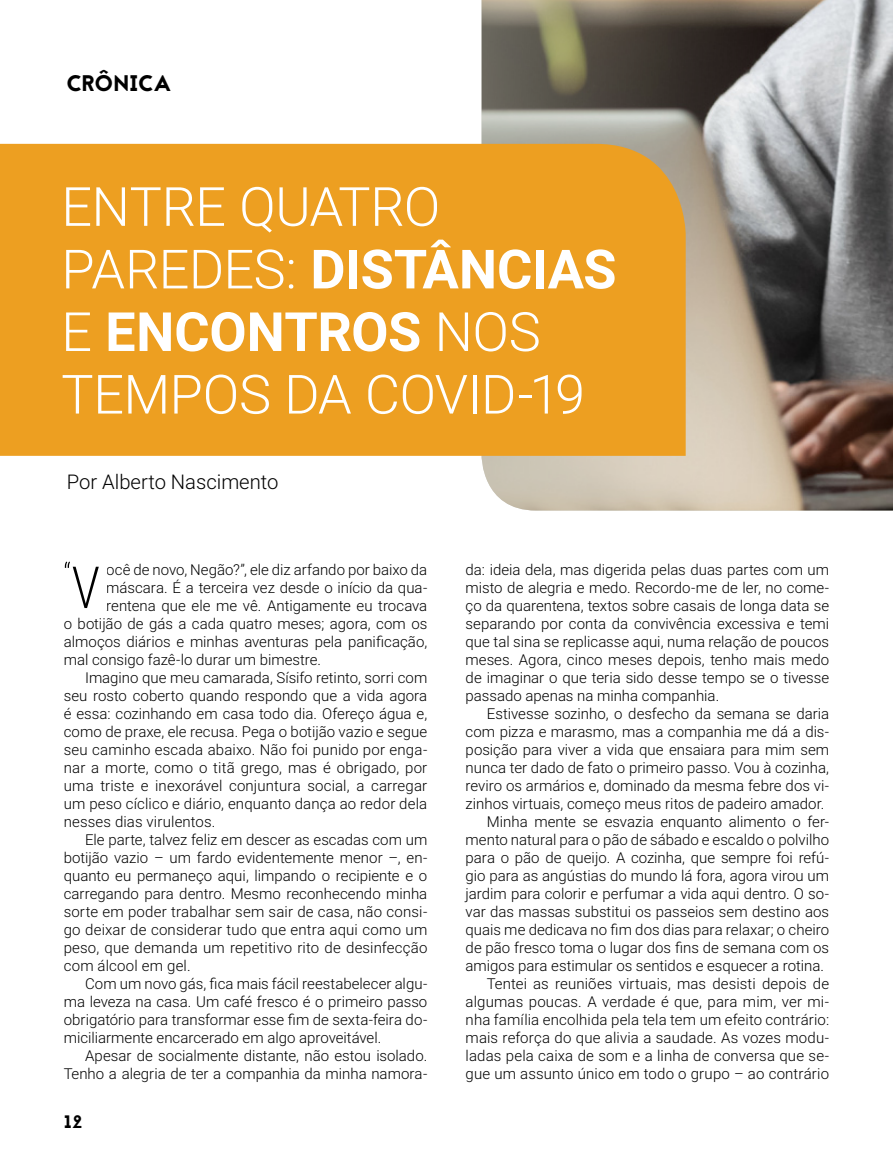
<style>
.page{position:relative;width:893px;height:1170px;background:#fff}
.page>*{position:absolute;margin:0;border:0;box-sizing:border-box;transform-origin:0 0}
.t1{font:300 54.15px/62.6px "Roboto";letter-spacing:-.01em;color:#fff}
.t2{font:700 54.15px "Roboto";color:#fff}
.t3{font:22.5px "Jaapokki";letter-spacing:-.025em;color:#000}
.t4{font:300 20.25px "Roboto";color:#000}
.t5{font:18px "Jaapokki";color:#000}
.t6{font:300 15px/18px "Roboto";color:#000;text-align:justify}
.s1{font-weight:700}
.s2{font-weight:300}
</style>
<div class="page">
<img style="left:482px;top:0;width:411px;height:510px">
<div style="left:0;top:144px;width:686px;height:312px;background:#ed9f21"></div>
<svg style="left:65px;top:561px;width:34px;height:47px"></svg>
<h2 class="t3" style="left:66px;top:67px;width:107px">CRÔNICA</h2>
<h1 class="t1" style="left:61px;top:173px;width:380px">Entre quatro paredes: <span class="s1">DIST</span></h1>
<h1 class="t2" style="left:422px;top:231px;width:68px">ÂNCIAS</h1>
<h1 class="t1" style="left:61px;top:298px;width:525px;text-indent:373px">nos tem pos da Covid-19</h1>
<h1 class="t2" style="left:61px;top:294px;width:80px"><span class="s2">e</span> ENCONTROS</h1>
<h3 class="t4" style="left:67px;top:467px;width:213px">Por Alberto Nascimento</h3>
<p class="t6" style="left:106px;top:560px;width:323px">ocê de novo, N egão?”, ele diz arfando por baixo da</p>
<p class="t6" style="left:106px;top:578px;width:323px">máscara. É a terceira vez desde o início da qua-</p>
<p class="t6" style="left:106px;top:596px;width:323px">rentena que ele me vê. Antigamente eu trocava</p>
<p class="t6" style="left:64px;top:614px;width:365px">o botijão de gás a cada quatro meses; agora, com os</p>
<p class="t6" style="left:64px;top:632px;width:365px">almoços diários e minhas aventuras pela panificação,</p>
<p class="t6" style="left:64px;top:650px;width:259px">mal consigo fazê-lo durar um bimestre.</p>
<p class="t6" style="left:85px;top:668px;width:344px">I magino que meu camarada, Sísifo retinto, sorri com</p>
<p class="t6" style="left:64px;top:686px;width:365px">seu rosto coberto quando respondo que a vida agora</p>
<p class="t6" style="left:64px;top:704px;width:365px">é essa: cozinhando em casa todo dia. Ofereço água e,</p>
<p class="t6" style="left:64px;top:722px;width:365px">como de praxe, ele recusa. Pega o botijão vazio e segue</p>
<p class="t6" style="left:64px;top:740px;width:365px">seu caminho escada abaixo. Não foi punido por enga-</p>
<p class="t6" style="left:64px;top:758px;width:365px">nar a morte, como o titã grego, mas é obrigado, por</p>
<p class="t6" style="left:64px;top:776px;width:365px">uma triste e inexorável conjuntura social, a carregar</p>
<p class="t6" style="left:64px;top:794px;width:365px">um peso cíclico e diário, enquanto dança ao redor dela</p>
<p class="t6" style="left:64px;top:812px;width:153px">nesses dias virulentos.</p>
<p class="t6" style="left:85px;top:830px;width:344px">Ele parte, talvez feliz em descer as escadas com um</p>
<p class="t6" style="left:64px;top:848px;width:365px">botijão vazio – um fardo evidentemente menor –, en-</p>
<p class="t6" style="left:64px;top:866px;width:365px">quanto eu permaneço aqui, limpando o recipiente e o</p>
<p class="t6" style="left:64px;top:884px;width:365px">carregando para dentro. Mesmo reconhecendo minha</p>
<p class="t6" style="left:64px;top:902px;width:365px">sorte em poder trabalhar sem sair de casa, não consi-</p>
<p class="t6" style="left:64px;top:920px;width:365px">go deixar de considerar tudo que entra aqui como um</p>
<p class="t6" style="left:64px;top:938px;width:365px">peso, que demanda um repetitivo rito de desinfecção</p>
<p class="t6" style="left:64px;top:956px;width:128px">com álcool em gel.</p>
<p class="t6" style="left:85px;top:974px;width:344px">Com um novo gás, fica mais fácil reestabelecer algu-</p>
<p class="t6" style="left:64px;top:992px;width:365px">ma leveza na casa. U m café fresco é o primeiro passo</p>
<p class="t6" style="left:64px;top:1010px;width:365px">obrigatório para transformar esse fim de sexta-feira do-</p>
<p class="t6" style="left:64px;top:1028px;width:319px">miciliarmente encarcerado em algo aproveitável.</p>
<p class="t6" style="left:85px;top:1046px;width:344px">Apesar de socialmente distante, não estou isolado.</p>
<p class="t6" style="left:64px;top:1064px;width:365px">Tenho a alegria de ter a companhia da minha namora-</p>
<p class="t5" style="left:64px;top:1109px;width:21px">12</p>
<p class="t6" style="left:466px;top:560px;width:365px">da: ideia dela, mas digerida pelas duas partes com um misto de alegria e medo. Recordo-me de ler, no come&shy;ço da quarentena, textos sobre casais de longa data se separando por conta da convivência excessiva e temi que tal sina se replicasse aqui, numa relação de poucos meses. Agora, cinco meses depois, tenho mais medo de imaginar o que teria sido desse tempo se o tivesse passado apenas na minha companhia.</p>
<p class="t6" style="left:487px;top:704px;width:344px">Estivesse sozinho, o desfecho da semana se daria</p>
<p class="t6" style="left:466px;top:722px;width:365px">com pizza e marasmo, mas a companhia me dá a dis-</p>
<p class="t6" style="left:466px;top:740px;width:365px">posição para viver a vida que ensaiara para mim sem</p>
<p class="t6" style="left:466px;top:758px;width:365px">nunca ter dado de fato o primeiro passo. Vou à cozinha,</p>
<p class="t6" style="left:466px;top:776px;width:365px">reviro os armários e, dominado da mesma febre dos vi-</p>
<p class="t6" style="left:466px;top:794px;width:360px">zinhos virtuais, começo meus ritos de padeiro amador.</p>
<p class="t6" style="left:487px;top:812px;width:344px">Minha mente se esvazia enquanto alimento o fer-</p>
<p class="t6" style="left:466px;top:830px;width:365px">mento natural para o pão de sábado e escaldo o polvilho</p>
<p class="t6" style="left:466px;top:848px;width:365px">para o pão de queijo. A cozinha, que sempre foi refú-</p>
<p class="t6" style="left:466px;top:866px;width:365px">gio para as angústias do mundo lá fora, agora virou um</p>
<p class="t6" style="left:466px;top:884px;width:365px">jardim para colorir e perfumar a vida aqui dentro. O so-</p>
<p class="t6" style="left:466px;top:902px;width:365px">var das massas substitui os passeios sem destino aos</p>
<p class="t6" style="left:466px;top:920px;width:365px">quais me dedicava no fim dos dias para relaxar; o cheiro</p>
<p class="t6" style="left:466px;top:938px;width:365px">de pão fresco toma o lugar dos fins de semana com os</p>
<p class="t6" style="left:466px;top:956px;width:360px">amigos para estimular os sentidos e esquecer a rotina.</p>
<p class="t6" style="left:487px;top:974px;width:344px">Tentei as reuniões virtuais, mas desisti depois de</p>
<p class="t6" style="left:466px;top:992px;width:365px">algumas poucas. A verdade é que, para mim, ver mi-</p>
<p class="t6" style="left:466px;top:1010px;width:365px">nha família encolhida pela tela tem um efeito contrário:</p>
<p class="t6" style="left:466px;top:1028px;width:365px">mais reforça do que alivia a saudade. As vozes modu-</p>
<p class="t6" style="left:466px;top:1046px;width:365px">ladas pela caixa de som e a linha de conversa que se-</p>
<p class="t6" style="left:466px;top:1064px;width:365px">gue um assunto único em todo o grupo – ao contrário</p>
</div>
